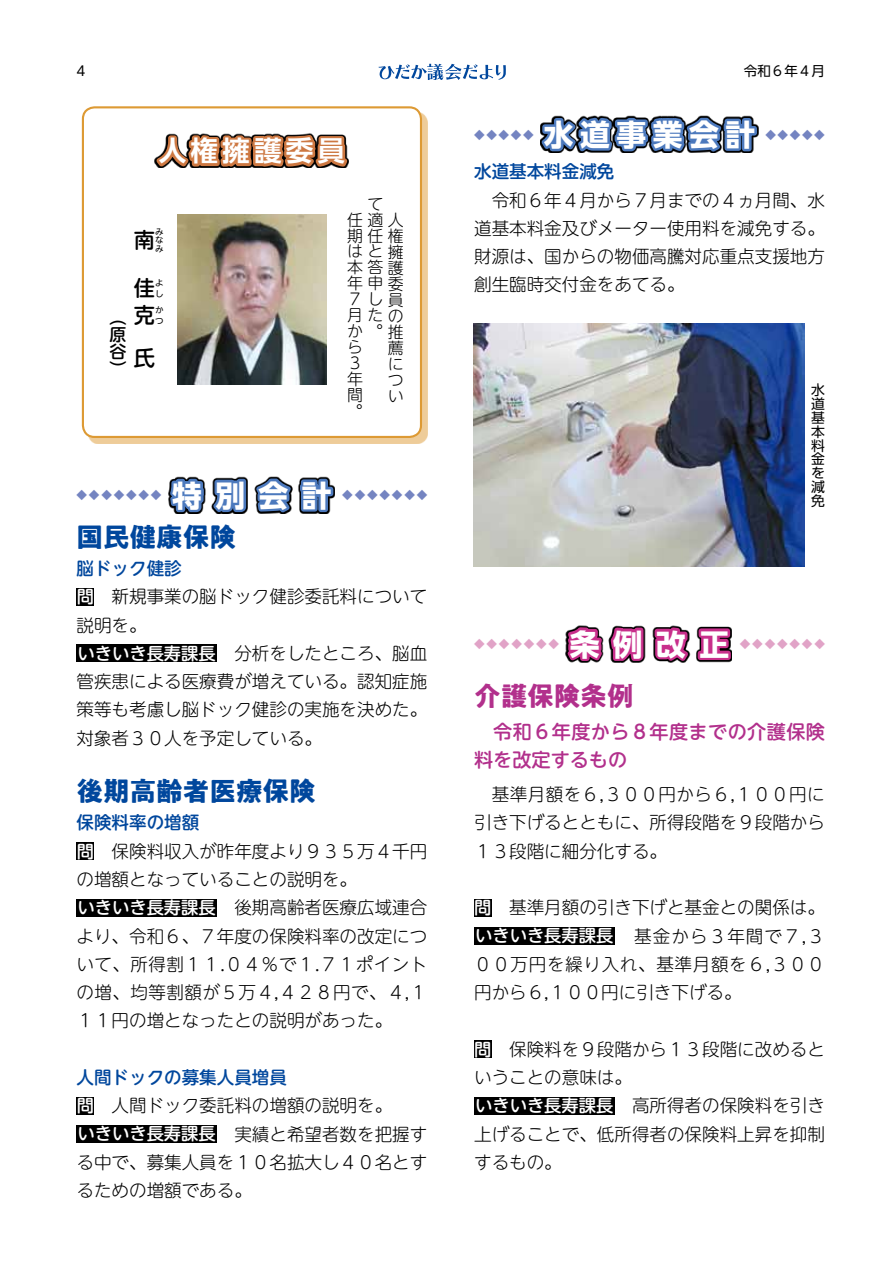
<style>
.page{position:relative;width:893px;height:1263px;background:#fff}
.page>*{position:absolute;margin:0;border:0;box-sizing:border-box;transform-origin:0 0}
.t1{font:700 29.7px "UD Shin Go Pro";letter-spacing:.45em;color:#fff}
.t2{font:700 27.6px "UD Shin Go Pro De";letter-spacing:.15em;color:#fff}
.t3{font:700 26.55px "PA1 Gothic Std";color:#00479d}
.t4{font:700 26.55px "PA1 Gothic Std";color:#b2308c}
.t5{font:500 21.3px "UD Shin M Go Pro";color:#000}
.t6{font:500 19.2px/28.3px "UD Shin M Go Pro";letter-spacing:.02em;color:#b2308c}
.t7{font:300 17.55px/28.2px "UD Shin M Go Pro";color:#000}
.t8{font:500 17.55px "UD Shin M Go Pro";color:#00479d}
.t9{font:500 16.95px/17px "UD Shin M Go Pro";color:#000;text-align:justify}
.t10{font:300 15.9px/16px "UD Shin M Go Pro";color:#000;text-align:right}
.t11{font:13.8px/13.8px "UD Shin Go Pro";color:#000;text-align:justify}
.t12{font:13.5px "UD Shin Go Pro";color:#000}
.t13{font:300 10.65px "Jun 101 Pro";color:#7484c1}
.t14{font:300 10.65px "Jun 101 Pro";color:#e1a3c7}
.t15{font:8.55px/8.6px "UD Shin M Go Pro";color:#000}
.s1{font-weight:500;color:#00479d}
.s2{font-weight:500;font-size:17.25px;color:#fff}
</style>
<div class="page">
<div style="left:88px;top:112px;width:340px;height:332px;background:#ec9"></div>
<div style="left:83px;top:107px;width:338px;height:330px;background:#fff;border-radius:12px"></div>
<div style="left:82px;top:106px;width:340px;height:332px;border:2px solid #dd9a34;border-radius:12px"></div>
<svg style="left:154px;top:133px;width:195px;height:35px;background:#b47953"></svg>
<svg style="left:379px;top:64px;width:127px;height:16px"></svg>
<div style="left:77px;top:588px;width:17px;height:17px;background:#000"></div>
<div style="left:77px;top:644px;width:140px;height:18px;background:#000"></div>
<div style="left:77px;top:842px;width:17px;height:18px;background:#000"></div>
<div style="left:77px;top:899px;width:140px;height:17px;background:#000"></div>
<div style="left:77px;top:1097px;width:17px;height:17px;background:#000"></div>
<div style="left:77px;top:1125px;width:140px;height:17px;background:#000"></div>
<img style="left:178px;top:214px;width:148px;height:170px">
<img style="left:474px;top:324px;width:330px;height:243px">
<div style="left:474px;top:899px;width:18px;height:17px;background:#000"></div>
<div style="left:474px;top:927px;width:140px;height:18px;background:#000"></div>
<div style="left:474px;top:1040px;width:18px;height:18px;background:#000"></div>
<div style="left:474px;top:1097px;width:140px;height:17px;background:#000"></div>
<svg style="left:168px;top:476px;width:167px;height:38px"></svg>
<svg style="left:565px;top:625px;width:81px;height:38px"></svg>
<svg style="left:652px;top:625px;width:80px;height:38px"></svg>
<svg style="left:540px;top:115px;width:219px;height:38px;background:#5b78a6"></svg>
<p class="t12" style="left:77px;top:60px;width:10px">4</p>
<p class="t12" style="left:744px;top:60px;width:82px">令和６年４月</p>
<h2 class="t2" style="left:159px;top:129px;width:188px">人権擁護委員</h2>
<p class="t9" style="left:109px;top:308px;width:18px">（原谷）</p>
<p class="t5" style="left:134px;top:222px;width:22px">南</p>
<p class="t15" style="left:155px;top:227px;width:9px;text-align:justify">みなみ</p>
<p class="t5" style="left:134px;top:271px;width:22px">佳</p>
<p class="t15" style="left:155px;top:277px;width:9px;line-height:10.6px">よし</p>
<p class="t5" style="left:134px;top:298px;width:22px">克</p>
<p class="t15" style="left:155px;top:304px;width:10px;line-height:10.6px">かつ</p>
<p class="t5" style="left:134px;top:340px;width:22px">氏</p>
<p class="t10" style="left:367px;top:195px;width:16px">て</p>
<p class="t10" style="left:347px;top:211px;width:57px">任適人期任権はと擁本答護年申委し員<br>月たのか。推薦<br>に<br>つ<br>い</p>
<p class="t10" style="left:347px;top:290px;width:14px">７</p>
<p class="t10" style="left:347px;top:338px;width:17px;text-align:left">ら<br>３年間。</p>
<p class="t13" style="left:77px;top:487px;width:87px">◆◆◆◆◆◆◆</p>
<h1 class="t1" style="left:172px;top:471px;width:161px">特別会計</h1>
<p class="t13" style="left:342px;top:487px;width:87px">◆◆◆◆◆◆◆</p>
<h3 class="t3" style="left:77px;top:520px;width:161px">国民健康保険</h3>
<p class="t7" style="left:77px;top:553px;width:352px"><span class="s1">脳ドック健診<br></span><span class="s2">問</span>　新規事業の脳ドック健診委託料について説明を。<br><span class="s2">いきいき長寿課長</span>　分析をしたところ、脳血管疾患による医療費が増えている。認知症施策等も考慮し脳ドック健診の実施を決めた。対象者３０人を予定している。</p>
<h3 class="t3" style="left:77px;top:775px;width:241px">後期高齢者医療保険</h3>
<p class="t7" style="left:77px;top:808px;width:352px"><span class="s1">保険料率の増額<br></span><span class="s2">問</span>　保険料収入が昨年度より９３５万４千円の増額となっていることの説明を。<br><span class="s2">いきいき長寿課長</span>　後期高齢者医療広域連合より、令和６、７年度の保険料率の改定について、所得割１１.０４％で１.７１ポイントの増、均等割額が５万４,４２８円で、４,１<br>１１円の増となったとの説明があった。</p>
<p class="t7" style="left:77px;top:1062px;width:352px"><span class="s1">人間ドックの募集人員増員<br></span><span class="s2">問</span>　人間ドック委託料の増額の説明を。<br><span class="s2">いきいき長寿課長</span>　実績と希望者数を把握する中で、募集人員を１０名拡大し４０名とするための増額である。</p>
<p class="t13" style="left:474px;top:126px;width:61px">◆◆◆◆◆</p>
<h1 class="t1" style="left:544px;top:110px;width:213px">水道事業会計</h1>
<p class="t13" style="left:765px;top:126px;width:61px">◆◆◆◆◆</p>
<p class="t8" style="left:474px;top:157px;width:142px">水道基本料金減免</p>
<p class="t7" style="left:474px;top:185px;width:352px;text-align:justify;text-indent:18px">令和６年４月から７月までの４ヵ月間、水道基本料金及びメーター使用料を減免する。財源は、国からの物価高騰対応重点支援地方創生臨時交付金をあてる。</p>
<p class="t11" style="left:811px;top:383px;width:15px">水道基本料金を減免</p>
<p class="t14" style="left:474px;top:636px;width:87px">◆◆◆◆◆◆◆</p>
<h1 class="t1" style="left:570px;top:620px;width:161px">条例改正</h1>
<p class="t14" style="left:740px;top:636px;width:87px">◆◆◆◆◆◆◆</p>
<h3 class="t4" style="left:474px;top:679px;width:161px">介護保険条例</h3>
<p class="t6" style="left:474px;top:716px;width:352px;text-indent:19px">令和６年度から８年度までの介護保険料を改定するもの</p>
<p class="t7" style="left:474px;top:779px;width:352px;text-align:justify;text-indent:18px">基準月額を６,３００円から６,１００円に引き下げるとともに、所得段階を９段階から１３段階に細分化する。</p>
<p class="t7" style="left:474px;top:893px;width:352px;text-align:justify"><span class="s2">問</span>　基準月額の引き下げと基金との関係は。<span class="s2">いきいき長寿課長</span>　基金から３年間で７,３<br>００万円を繰り入れ、基準月額を６,３００円から６,１００円に引き下げる。</p>
<p class="t7" style="left:474px;top:1034px;width:352px"><span class="s2">問</span>　保険料を９段階から１３段階に改めるということの意味は。<br><span class="s2">いきいき長寿課長</span>　高所得者の保険料を引き上げることで、低所得者の保険料上昇を抑制するもの。</p>
</div>
